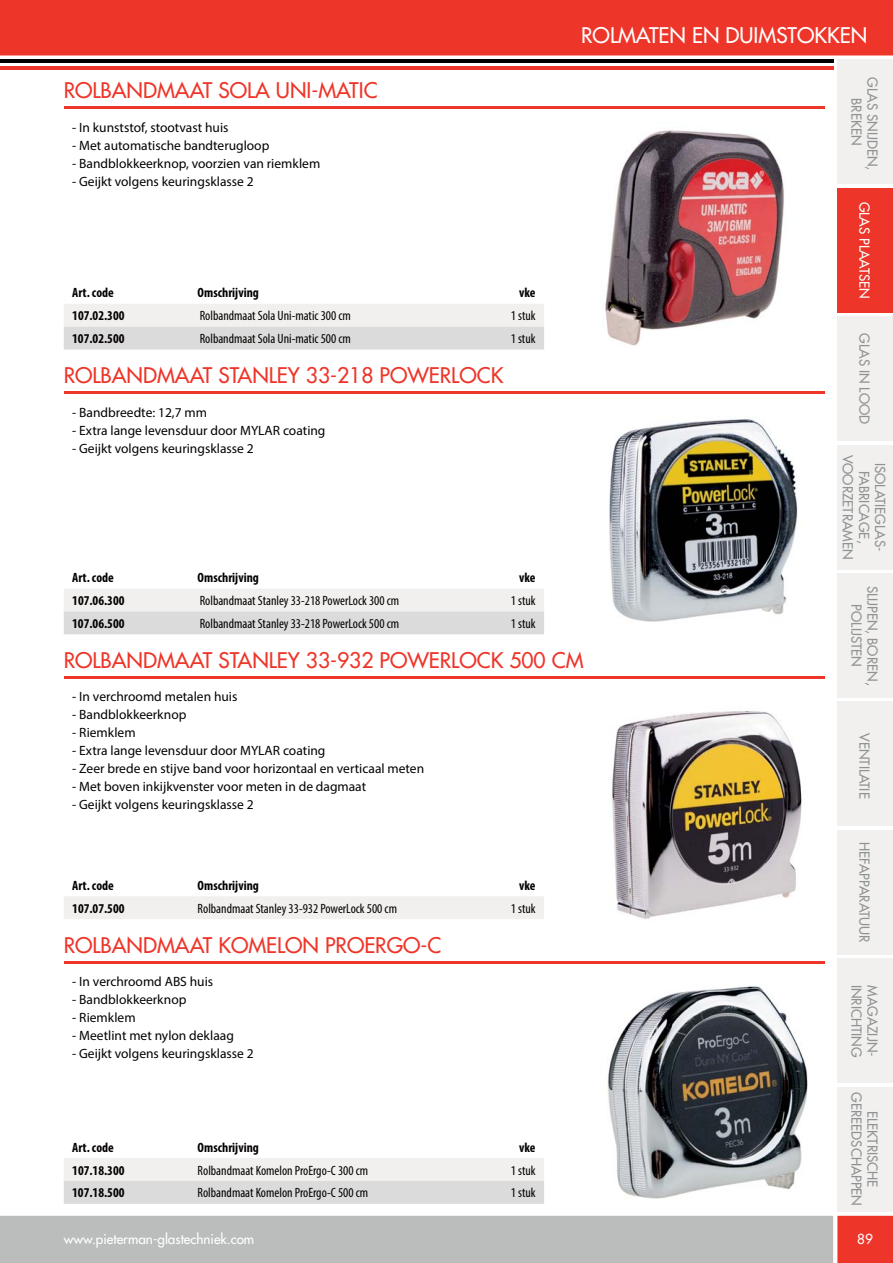
<style>
.page{position:relative;width:893px;height:1263px;background:#fff}
.page>*{position:absolute;margin:0;border:0;box-sizing:border-box;transform-origin:0 0}
.t1{font:500 21px "Futura Std";color:#ee3529}
.t2{font:500 21px "Futura Std";color:#fff}
.t3{font:13.5px "Myriad Pro";color:#040000}
.t4{font:condensed 13.5px "Myriad Pro";color:#040000}
.t5{font:700 condensed 13.5px "Myriad Pro";color:#040000}
.t6{font:500 13.5px/16.2px "Futura Std";color:#909393;text-align:center}
.t7{font:500 13.5px "Futura Std";color:#fff}
</style>
<div class="page">
<div style="left:0;top:0;width:893px;height:56px;background:#ee3529"></div>
<div style="left:0;top:1216px;width:893px;height:47px;background:#bbbdbc"></div>
<hr style="left:0;top:66px;width:833px;height:3px;background:#ee3529">
<hr style="left:0;top:60px;width:833px;height:3px;background:#040000">
<div style="left:837px;top:60px;width:56px;height:124px;background:#f1f0ef"></div>
<div style="left:837px;top:188px;width:56px;height:124px;background:#ee3529"></div>
<div style="left:837px;top:317px;width:56px;height:124px;background:#f1f0ef"></div>
<div style="left:837px;top:445px;width:56px;height:124px;background:#f1f0ef"></div>
<div style="left:837px;top:573px;width:56px;height:125px;background:#f1f0ef"></div>
<div style="left:837px;top:702px;width:56px;height:124px;background:#f1f0ef"></div>
<div style="left:837px;top:830px;width:56px;height:124px;background:#f1f0ef"></div>
<div style="left:837px;top:959px;width:56px;height:124px;background:#f1f0ef"></div>
<div style="left:837px;top:1087px;width:56px;height:124px;background:#f1f0ef"></div>
<hr style="left:64px;top:107px;width:761px;height:2px;background:#ee3529">
<hr style="left:64px;top:392px;width:761px;height:2px;background:#ee3529">
<hr style="left:64px;top:676px;width:761px;height:3px;background:#ee3529">
<hr style="left:64px;top:961px;width:761px;height:2px;background:#ee3529">
<svg style="left:64px;top:304px;width:480px;height:46px"></svg>
<svg style="left:64px;top:589px;width:480px;height:45px"></svg>
<div style="left:64px;top:896px;width:480px;height:23px;background:#f1f0ef"></div>
<svg style="left:64px;top:1158px;width:480px;height:46px"></svg>
<img style="left:609px;top:419px;width:189px;height:203px">
<img style="left:612px;top:711px;width:190px;height:208px">
<img style="left:605px;top:130px;width:179px;height:216px">
<img style="left:607px;top:986px;width:201px;height:213px">
<h1 class="t1" style="left:64px;top:79px;width:315px">ROLBANDMAAT SOLA UNI-MATIC</h1>
<p class="t3" style="left:72px;top:122px;width:158px">- In kunststof, stootvast huis</p>
<p class="t3" style="left:72px;top:140px;width:199px">- Met automatische bandterugloop</p>
<p class="t3" style="left:72px;top:158px;width:249px">- Bandblokkeerknop, voorzien van riemklem</p>
<p class="t3" style="left:72px;top:176px;width:183px">- Geijkt volgens keuringsklasse 2</p>
<p class="t5" style="left:72px;top:288px;width:43px">Art. code</p>
<p class="t5" style="left:198px;top:288px;width:63px">Omschrijving</p>
<p class="t5" style="left:519px;top:288px;width:18px">vke</p>
<p class="t5" style="left:72px;top:311px;width:54px">107.02.300</p>
<p class="t4" style="left:200px;top:311px;width:153px">Rolbandmaat Sola Uni-matic 300 cm</p>
<p class="t4" style="left:511px;top:311px;width:26px">1 stuk</p>
<p class="t5" style="left:72px;top:334px;width:54px">107.02.500</p>
<p class="t4" style="left:200px;top:334px;width:153px">Rolbandmaat Sola Uni-matic 500 cm</p>
<p class="t4" style="left:511px;top:334px;width:26px">1 stuk</p>
<h1 class="t1" style="left:64px;top:364px;width:441px">ROLBANDMAAT STANLEY 33-218 POWERLOCK</h1>
<p class="t3" style="left:72px;top:407px;width:136px">- Bandbreedte: 12,7 mm</p>
<p class="t3" style="left:72px;top:425px;width:255px">- Extra lange levensduur door MYLAR coating</p>
<p class="t3" style="left:72px;top:443px;width:183px">- Geijkt volgens keuringsklasse 2</p>
<h1 class="t2" style="left:581px;top:24px;width:287px">ROLMATEN EN DUIMSTOKKEN</h1>
<p class="t6" style="left:880px;top:77px;width:94px;rotate:90deg">GLAS SNIJDEN,<br>BREKEN</p>
<p class="t7" style="left:872px;top:202px;width:99px;rotate:90deg">GLAS PLAATSEN</p>
<p class="t6" style="left:872px;top:333px;width:92px;rotate:90deg">GLAS IN LOOD</p>
<p class="t6" style="left:888px;top:455px;width:106px;rotate:90deg">ISOLATIEGLAS-<br>FABRICAGE,<br>VOORZETRAMEN</p>
<p class="t5" style="left:72px;top:573px;width:43px">Art. code</p>
<p class="t5" style="left:198px;top:573px;width:63px">Omschrijving</p>
<p class="t5" style="left:519px;top:573px;width:18px">vke</p>
<p class="t5" style="left:72px;top:595px;width:54px">107.06.300</p>
<p class="t4" style="left:200px;top:595px;width:201px">Rolbandmaat Stanley 33-218 PowerLock 300 cm</p>
<p class="t4" style="left:511px;top:595px;width:26px">1 stuk</p>
<p class="t5" style="left:72px;top:618px;width:54px">107.06.500</p>
<p class="t4" style="left:200px;top:618px;width:201px">Rolbandmaat Stanley 33-218 PowerLock 500 cm</p>
<p class="t4" style="left:511px;top:618px;width:26px">1 stuk</p>
<h1 class="t1" style="left:64px;top:648px;width:521px">ROLBANDMAAT STANLEY 33-932 POWERLOCK 500 CM</h1>
<p class="t3" style="left:72px;top:692px;width:167px">- In verchroomd metalen huis</p>
<p class="t3" style="left:72px;top:710px;width:116px">- Bandblokkeerknop</p>
<p class="t3" style="left:72px;top:728px;width:65px">- Riemklem</p>
<p class="t3" style="left:72px;top:746px;width:255px">- Extra lange levensduur door MYLAR coating</p>
<p class="t3" style="left:72px;top:764px;width:353px">- Zeer brede en stijve band voor horizontaal en verticaal meten</p>
<p class="t3" style="left:72px;top:782px;width:295px">- Met boven inkijkvenster voor meten in de dagmaat</p>
<p class="t3" style="left:72px;top:800px;width:183px">- Geijkt volgens keuringsklasse 2</p>
<p class="t5" style="left:72px;top:880px;width:43px">Art. code</p>
<p class="t5" style="left:198px;top:880px;width:63px">Omschrijving</p>
<p class="t5" style="left:519px;top:880px;width:18px">vke</p>
<p class="t5" style="left:72px;top:903px;width:54px">107.07.500</p>
<p class="t4" style="left:198px;top:903px;width:201px">Rolbandmaat Stanley 33-932 PowerLock 500 cm</p>
<p class="t4" style="left:511px;top:903px;width:26px">1 stuk</p>
<h1 class="t1" style="left:64px;top:933px;width:379px">ROLBANDMAAT KOMELON PROERGO-C</h1>
<p class="t3" style="left:72px;top:977px;width:142px">- In verchroomd ABS huis</p>
<p class="t3" style="left:72px;top:995px;width:116px">- Bandblokkeerknop</p>
<p class="t3" style="left:72px;top:1012px;width:65px">- Riemklem</p>
<p class="t3" style="left:72px;top:1030px;width:163px">- Meetlint met nylon deklaag</p>
<p class="t3" style="left:72px;top:1048px;width:183px">- Geijkt volgens keuringsklasse 2</p>
<p class="t5" style="left:72px;top:1142px;width:43px">Art. code</p>
<p class="t5" style="left:198px;top:1142px;width:63px">Omschrijving</p>
<p class="t5" style="left:519px;top:1142px;width:18px">vke</p>
<p class="t5" style="left:72px;top:1165px;width:54px">107.18.300</p>
<p class="t4" style="left:198px;top:1165px;width:172px">Rolbandmaat Komelon ProErgo-C 300 cm</p>
<p class="t4" style="left:511px;top:1165px;width:26px">1 stuk</p>
<p class="t5" style="left:72px;top:1188px;width:54px">107.18.500</p>
<p class="t4" style="left:198px;top:1188px;width:172px">Rolbandmaat Komelon ProErgo-C 500 cm</p>
<p class="t4" style="left:511px;top:1188px;width:26px">1 stuk</p>
<p class="t7" style="left:64px;top:1232px;width:192px">www.pieterman-glastechniek.com</p>
<p class="t6" style="left:880px;top:586px;width:101px;rotate:90deg">SLIJPEN, BOREN,<br>POLIJSTEN</p>
<p class="t6" style="left:872px;top:733px;width:67px;rotate:90deg">VENTILATIE</p>
<p class="t6" style="left:872px;top:842px;width:102px;rotate:90deg">HEFAPPARATUUR</p>
<p class="t6" style="left:864px;top:985px;width:74px;rotate:90deg">INRICHTING</p>
<p class="t6" style="left:880px;top:985px;width:73px;rotate:90deg">MAGAZIJN-</p>
<p class="t6" style="left:880px;top:1092px;width:115px;rotate:90deg">ELEKTRISCHE<br>GEREEDSCHAPPEN</p>
<p class="t7" style="left:857px;top:1232px;width:17px">89</p>
</div>
